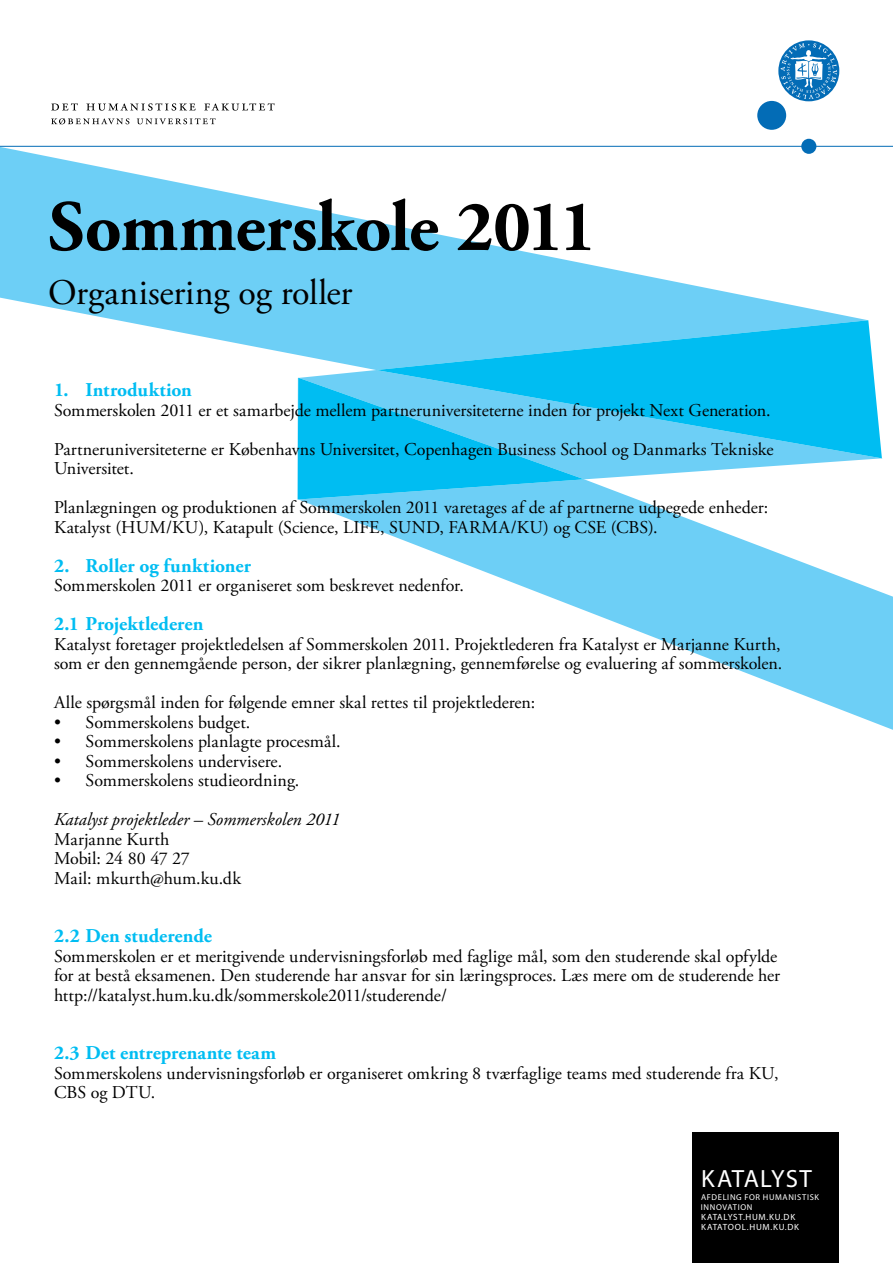
<style>
.page{position:relative;width:893px;height:1263px;background:#fff}
.page>*{position:absolute;margin:0;border:0;box-sizing:border-box;transform-origin:0 0}
.t1{font:700 72px "Adobe Garamond Pro";letter-spacing:-.01em;color:#000}
.t2{font:36px "Adobe Garamond Pro";letter-spacing:-.005em;color:#000}
.t3{font:24.9px "Myriad Pro";letter-spacing:.035em;color:#fff}
.t4{font:700 19.5px "Adobe Garamond Pro";letter-spacing:.005em;color:#00bdf2}
.t5{font:18px/19.5px "Adobe Garamond Pro";letter-spacing:-.005em;color:#000}
.t6{font:italic 18px "Adobe Garamond Pro";color:#000}
.t7{font:9px/10.2px "Myriad Pro";letter-spacing:.075em;color:#fff}
.t8{font:8.55px/9.8px "Myriad Pro";letter-spacing:.08em;color:#fff}
</style>
<div class="page">
<svg style="left:0;top:147px;width:867px;height:208px"></svg>
<svg style="left:297px;top:320px;width:79px;height:180px;fill:#6dcff6"></svg>
<svg style="left:376px;top:320px;width:498px;height:58px;background:#31c5f3"></svg>
<svg style="left:298px;top:378px;width:595px;height:352px"></svg>
<svg style="left:298px;top:378px;width:286px;height:121px;background:#2fc4f3"></svg>
<div style="left:757px;top:101px;width:29px;height:29px;background:#036cb6;border-radius:50%"></div>
<div style="left:801px;top:139px;width:15px;height:15px;background:#036cb6;border-radius:50%"></div>
<svg style="left:778px;top:40px;width:61px;height:61px"></svg>
<svg style="left:781px;top:43px;width:56px;height:56px"></svg>
<svg style="left:51px;top:103px;width:27px;height:7px"></svg>
<svg style="left:86px;top:103px;width:110px;height:8px"></svg>
<svg style="left:204px;top:103px;width:71px;height:8px"></svg>
<svg style="left:51px;top:118px;width:78px;height:7px"></svg>
<svg style="left:137px;top:118px;width:79px;height:6px"></svg>
<hr style="left:0;top:146px;width:893px;height:1px;background:#036cb6">
<div style="left:693px;top:1132px;width:146px;height:131px;background:#000"></div>
<h1 class="t1" style="left:48px;top:185px;width:550px">Sommerskole 2011</h1>
<h2 class="t2" style="left:48px;top:271px;width:306px">Organisering og roller</h2>
<p class="t4" style="left:54px;top:379px;width:140px">1. Introduktion</p>
<p class="t5" style="left:54px;top:391px;width:721px;line-height:39px">Sommerskolen 2011 er et samarbejde mellem partneruniversiteterne inden for projekt Next Generation.<br>Partneruniversiteterne er Københavns Universitet, Copenhagen Business School og Danmarks Tekniske</p>
<p class="t5" style="left:54px;top:450px;width:716px;line-height:39px">Universitet.<br>Planlægningen og produktionen af Sommerskolen 2011 varetages af de af partnerne udpegede enheder:</p>
<p class="t5" style="left:54px;top:518px;width:605px">Katalyst (HUM/KU), Katapult (Science, LIFE, SUND, FARMA/KU) og CSE (CBS).</p>
<p class="t4" style="left:54px;top:554px;width:198px">2. Roller og funktioner</p>
<p class="t5" style="left:54px;top:576px;width:412px">Sommerskolen 2011 er organiseret som beskrevet nedenfor.</p>
<p class="t4" style="left:54px;top:613px;width:151px">2.1 Projektlederen</p>
<p class="t5" style="left:54px;top:635px;width:730px">Katalyst foretager projektledelsen af Sommerskolen 2011. Projektlederen fra Katalyst er Marjanne Kurth, som er den gennemgående person, der sikrer planlægning, gennemførelse og evaluering af sommerskolen.</p>
<p class="t5" style="left:54px;top:693px;width:483px">Alle spørgsmål inden for følgende emner skal rettes til projektlederen:</p>
<p class="t5" style="left:54px;top:713px;width:198px">• Sommerskolens budget.</p>
<p class="t5" style="left:54px;top:732px;width:288px">• Sommerskolens planlagte procesmål.</p>
<p class="t5" style="left:54px;top:752px;width:230px">• Sommerskolens undervisere.</p>
<p class="t5" style="left:54px;top:771px;width:247px">• Sommerskolens studieordning.</p>
<p class="t6" style="left:54px;top:809px;width:288px">Katalyst projektleder – Sommerskolen 2011</p>
<p class="t5" style="left:54px;top:830px;width:189px">Marjanne Kurth<br>Mobil: 24 80 47 27<br>Mail: mkurth@hum.ku.dk</p>
<p class="t4" style="left:54px;top:925px;width:159px">2.2 Den studerende</p>
<p class="t5" style="left:54px;top:947px;width:728px">Sommerskolen er et meritgivende undervisningsforløb med faglige mål, som den studerende skal opfylde for at bestå eksamenen. Den studerende har ansvar for sin læringsproces. Læs mere om de studerende her http://katalyst.hum.ku.dk/sommerskole2011/studerende/</p>
<p class="t4" style="left:54px;top:1042px;width:224px">2.3 Det entreprenante team</p>
<p class="t5" style="left:54px;top:1064px;width:726px">Sommerskolens undervisningsforløb er organiseret omkring 8 tværfaglige teams med studerende fra KU,<br>CBS og DTU.</p>
<h3 class="t3" style="left:701px;top:1163px;width:112px">KATALYST</h3>
<p class="t8" style="left:701px;top:1192px;width:119px">AFDELING FOR HUMANISTISK<br>INNOVATION</p>
<p class="t7" style="left:701px;top:1212px;width:95px">KATALYST.HUM.KU.DK<br>KATATOOL</p>
<p class="t7" style="left:747px;top:1222px;width:10px">.HUM</p>
<p class="t7" style="left:770px;top:1222px;width:30px">.KU.DK</p>
</div>
